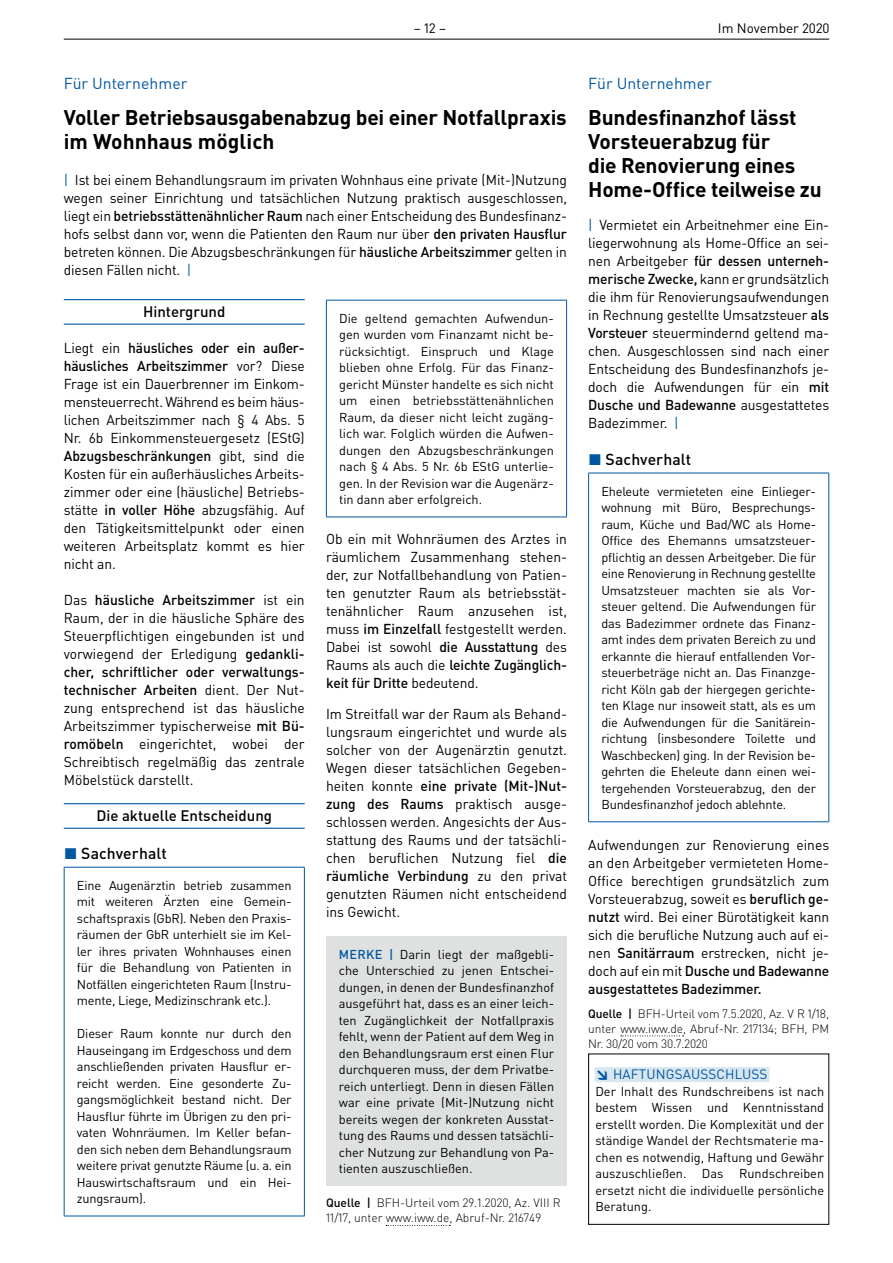
<style>
.page{position:relative;width:893px;height:1263px;background:#fff}
.page>*{position:absolute;margin:0;border:0;box-sizing:border-box;transform-origin:0 0}
.t1{font:700 21px/24px "DIN Pro";letter-spacing:-.01em;color:#000002}
.t2{font:15.75px "DIN Pro";color:#0157a2}
.t3{font:500 15.75px "DIN Pro";letter-spacing:.005em;color:#000002}
.t4{font:500 15px "DIN Pro";color:#000002}
.t5{font:14.25px/18px "DIN Pro";letter-spacing:-.01em;color:#000002;text-align:justify}
.t6{font:13.5px "DIN Pro";letter-spacing:.01em;color:#0157a2}
.t7{font:13.5px "DIN Pro";color:#000002}
.t8{font:12.75px/16.5px "DIN Pro";letter-spacing:-.015em;color:#000002;text-align:justify}
.t9{font:300 12px/15px "DIN Pro";letter-spacing:-.01em;color:#000002}
.s1{color:#0157a2}
.s2{font-weight:500}
.s3{font-weight:500;color:#0157a2}
.s4{font-weight:900}
</style>
<div class="page">
<hr style="left:64px;top:39px;width:765px;height:1px;background:#000002">
<div style="left:595px;top:1067px;width:174px;height:15px;background:#d8e6f0"></div>
<div style="left:588px;top:1053px;width:241px;height:172px;border:1px solid #000002"></div>
<hr style="left:64px;top:299px;width:241px;height:1px;background:#0157a2">
<hr style="left:64px;top:324px;width:241px;height:1px;background:#0157a2">
<hr style="left:64px;top:803px;width:241px;height:1px;background:#0157a2">
<hr style="left:64px;top:828px;width:241px;height:1px;background:#0157a2">
<hr style="left:64px;top:867px;width:241px;height:1px;background:#0157a2">
<hr style="left:64px;top:867px;width:1px;height:348px;background:#0157a2">
<hr style="left:304px;top:867px;width:1px;height:348px;background:#0157a2">
<hr style="left:64px;top:1215px;width:241px;height:1px;background:#0157a2">
<svg style="left:386px;top:1225px;width:64px;height:1px"></svg>
<hr style="left:326px;top:300px;width:241px;height:1px;background:#0157a2">
<hr style="left:326px;top:301px;width:1px;height:216px;background:#0157a2">
<hr style="left:566px;top:301px;width:1px;height:216px;background:#0157a2">
<hr style="left:326px;top:517px;width:241px;height:1px;background:#0157a2">
<div style="left:326px;top:936px;width:241px;height:250px;background:#dfe1e1"></div>
<svg style="left:621px;top:1035px;width:63px;height:1px"></svg>
<hr style="left:588px;top:473px;width:241px;height:1px;background:#0157a2">
<hr style="left:588px;top:473px;width:1px;height:348px;background:#0157a2">
<hr style="left:828px;top:473px;width:1px;height:348px;background:#0157a2">
<hr style="left:588px;top:821px;width:241px;height:1px;background:#0157a2">
<p class="t7" style="left:414px;top:19px;width:34px">– 12 –</p>
<p class="t7" style="left:718px;top:19px;width:113px">Im November 2020</p>
<p class="t2" style="left:64px;top:73px;width:125px">Für Unternehmer</p>
<h1 class="t1" style="left:64px;top:105px;width:504px">Voller Betriebsausgabenabzug bei einer Notfallpraxis im Wohnhaus möglich</h1>
<p class="t5" style="left:64px;top:171px;width:505px"><span class="s1">|</span> Ist bei einem Behandlungsraum im privaten Wohnhaus eine private (Mit-)Nutzung wegen seiner Einrichtung und tatsächlichen Nutzung praktisch ausgeschlossen, liegt ein <span class="s2">betriebsstättenähnlicher Raum</span> nach einer Entscheidung des Bundesfinanz&shy;hofs selbst dann vor, wenn die Patienten den Raum nur über <span class="s2">den privaten Hausflur </span>betreten können. Die Abzugsbeschränkungen für <span class="s2">häusliche Arbeitszimmer</span> gelten in diesen Fällen nicht. <span class="s1">|</span></p>
<p class="t4" style="left:143px;top:302px;width:84px">Hintergrund</p>
<p class="t5" style="left:64px;top:338px;width:242px">Liegt ein <span class="s2">häusliches oder ein außer&shy;häusliches Arbeitszimmer</span> vor? Diese Frage ist ein Dauerbrenner im Einkom&shy;mensteuerrecht. Während es beim häus&shy;lichen Arbeitszimmer nach § 4 Abs. 5<br>Nr. 6b Einkommensteuergesetz (EStG)<br><span class="s2">Abzugsbeschränkungen</span> gibt, sind die Kosten für ein außerhäusliches Arbeits&shy;zimmer oder eine (häusliche) Betriebs&shy;stätte <span class="s2">in voller Höhe</span> abzugsfähig. Auf den Tätigkeitsmittelpunkt oder einen weiteren Arbeitsplatz kommt es hier nicht an.</p>
<p class="t5" style="left:64px;top:590px;width:242px">Das <span class="s2">häusliche Arbeitszimmer</span> ist ein Raum, der in die häusliche Sphäre des Steuerpflichtigen eingebunden ist und vorwiegend der Erledigung <span class="s2">gedankli&shy;cher, schriftlicher oder verwaltungs&shy;technischer Arbeiten</span> dient. Der Nut&shy;zung entsprechend ist das häusliche Arbeitszimmer typischerweise <span class="s2">mit Bü&shy;romöbeln</span> eingerichtet, wobei der Schreibtisch regelmäßig das zentrale Möbelstück darstellt.</p>
<p class="t4" style="left:96px;top:806px;width:177px">Die aktuelle Entscheidung</p>
<p class="t3" style="left:64px;top:842px;width:104px"><span class="s1">◼</span> Sachverhalt</p>
<p class="t8" style="left:77px;top:876px;width:216px">Eine Augenärztin betrieb zusammen mit weiteren Ärzten eine Gemein&shy;schaftspraxis (GbR). Neben den Praxis&shy;räumen der GbR unterhielt sie im Kel&shy;ler ihres privaten Wohnhauses einen für die Behandlung von Patienten in Notfällen eingerichteten Raum (Instru&shy;mente, Liege, Medizinschrank etc.).</p>
<p class="t8" style="left:77px;top:1025px;width:216px">Dieser Raum konnte nur durch den Hauseingang im Erdgeschoss und dem anschließenden privaten Hausflur er&shy;reicht werden. Eine gesonderte Zu&shy;gangsmöglichkeit bestand nicht. Der Hausflur führte im Übrigen zu den pri&shy;vaten Wohnräumen. Im Keller befan&shy;den sich neben dem Behandlungsraum weitere privat genutzte Räume (u. a. ein Hauswirtschaftsraum und ein Hei&shy;zungsraum).</p>
<p class="t8" style="left:339px;top:309px;width:216px">Die geltend gemachten Aufwendun&shy;gen wurden vom Finanzamt nicht be&shy;rücksichtigt. Einspruch und Klage blieben ohne Erfolg. Für das Finanz&shy;gericht Münster handelte es sich nicht um einen betriebsstättenähnlichen Raum, da dieser nicht leicht zugäng&shy;lich war. Folglich würden die Aufwen&shy;dungen den Abzugsbeschränkungen nach § 4 Abs. 5 Nr. 6b EStG unterlie&shy;gen. In der Revision war die Augenärz&shy;tin dann aber erfolgreich.</p>
<p class="t5" style="left:326px;top:529px;width:242px">Ob ein mit Wohnräumen des Arztes in räumlichem Zusammenhang stehen&shy;der, zur Notfallbehandlung von Patien&shy;ten genutzter Raum als betriebsstät&shy;tenähnlicher Raum anzusehen ist, muss <span class="s2">im Einzelfall</span> festgestellt werden.<br>Dabei ist sowohl <span class="s2">die Ausstattung</span> des Raums als auch die <span class="s2">leichte Zugänglich&shy;keit für Dritte</span> bedeutend.</p>
<p class="t5" style="left:326px;top:705px;width:242px">Im Streitfall war der Raum als Behand&shy;lungsraum eingerichtet und wurde als solcher von der Augenärztin genutzt.<br>Wegen dieser tatsächlichen Gegeben&shy;heiten konnte <span class="s2">eine private (Mit-)Nut&shy;zung des Raums</span> praktisch ausge&shy;schlossen werden. Angesichts der Aus&shy;stattung des Raums und der tatsächli&shy;chen beruflichen Nutzung fiel <span class="s2">die räumliche Verbindung</span> zu den privat genutzten Räumen nicht entscheidend ins Gewicht.</p>
<p class="t8" style="left:339px;top:945px;width:217px"><span class="s3">MERKE |</span> Darin liegt der maßgebli&shy;che Unterschied zu jenen Entschei&shy;dungen, in denen der Bundesfinanzhof ausgeführt hat, dass es an einer leich&shy;ten Zugänglichkeit der Notfallpraxis fehlt, wenn der Patient auf dem Weg in den Behandlungsraum erst einen Flur durchqueren muss, der dem Privatbe&shy;reich unterliegt. Denn in diesen Fällen war eine private (Mit-)Nutzung nicht bereits wegen der konkreten Ausstat&shy;tung des Raums und dessen tatsächli&shy;cher Nutzung zur Behandlung von Pa&shy;tienten auszuschließen.</p>
<p class="t9" style="left:326px;top:1195px;width:236px"><span class="s2">Quelle |</span> BFH-Urteil vom 29.1.2020, Az. VIII R<br>11/17, unter www.iww.de, Abruf-Nr. 216749</p>
<p class="t2" style="left:588px;top:73px;width:125px">Für Unternehmer</p>
<h1 class="t1" style="left:588px;top:105px;width:235px">Bundesfinanzhof lässt<br>Vorsteuerabzug für<br>die Renovierung eines<br>Home-Office teilweise zu</h1>
<p class="t5" style="left:588px;top:216px;width:242px"><span class="s1">|</span> Vermietet ein Arbeitnehmer eine Ein&shy;liegerwohnung als Home-Office an sei&shy;nen Arbeitgeber <span class="s2">für dessen unterneh&shy;merische Zwecke,</span> kann er grundsätzlich die ihm für Renovierungsaufwendungen in Rechnung gestellte Umsatzsteuer <span class="s2">als Vorsteuer</span> steuermindernd geltend ma&shy;chen. Ausgeschlossen sind nach einer Entscheidung des Bundesfinanzhofs je&shy;doch die Aufwendungen für ein <span class="s2">mit Dusche und Badewanne</span> ausgestattetes Badezimmer. <span class="s1">|</span></p>
<p class="t3" style="left:589px;top:448px;width:104px"><span class="s1">◼</span> Sachverhalt</p>
<p class="t8" style="left:601px;top:482px;width:216px">Eheleute vermieteten eine Einlieger&shy;wohnung mit Büro, Besprechungs&shy;raum, Küche und Bad/WC als Home-Office des Ehemanns umsatzsteuer&shy;pflichtig an dessen Arbeitgeber. Die für eine Renovierung in Rechnung gestellte Umsatzsteuer machten sie als Vor&shy;steuer geltend. Die Aufwendungen für das Badezimmer ordnete das Finanz&shy;amt indes dem privaten Bereich zu und erkannte die hierauf entfallenden Vor&shy;steuerbeträge nicht an. Das Finanzge&shy;richt Köln gab der hiergegen gerichte&shy;ten Klage nur insoweit statt, als es um die Aufwendungen für die Sanitärein&shy;richtung (insbesondere Toilette und Waschbecken) ging. In der Revision be&shy;gehrten die Eheleute dann einen wei&shy;tergehenden Vorsteuerabzug, den der Bundesfinanzhof jedoch ablehnte.</p>
<p class="t5" style="left:588px;top:835px;width:242px">Aufwendungen zur Renovierung eines an den Arbeitgeber vermieteten Home-Office berechtigen grundsätzlich zum Vorsteuerabzug, soweit es <span class="s2">beruflich ge&shy;nutzt</span> wird. Bei einer Bürotätigkeit kann sich die berufliche Nutzung auch auf ei&shy;nen <span class="s2">Sanitärraum</span> erstrecken, nicht je&shy;doch auf ein mit <span class="s2">Dusche und Badewanne ausgestattetes Badezimmer.</span></p>
<p class="t9" style="left:588px;top:1005px;width:242px;text-align:justify"><span class="s2">Quelle |</span> BFH-Urteil vom 7.5.2020, Az. V R 1/18, unter www.iww.de, Abruf-Nr. 217134; BFH, PM Nr. 30/20 vom 30.7.2020</p>
<p class="t6" style="left:595px;top:1065px;width:173px"><span class="s4">↘</span> HAFTUNGSAUSSCHLUSS</p>
<p class="t8" style="left:595px;top:1082px;width:230px">Der Inhalt des Rundschreibens ist nach bestem Wissen und Kenntnisstand erstellt worden. Die Komplexität und der ständige Wandel der Rechtsmaterie ma&shy;chen es notwendig, Haftung und Gewähr auszuschließen. Das Rundschreiben ersetzt nicht die individuelle persönliche Beratung.</p>
</div>
